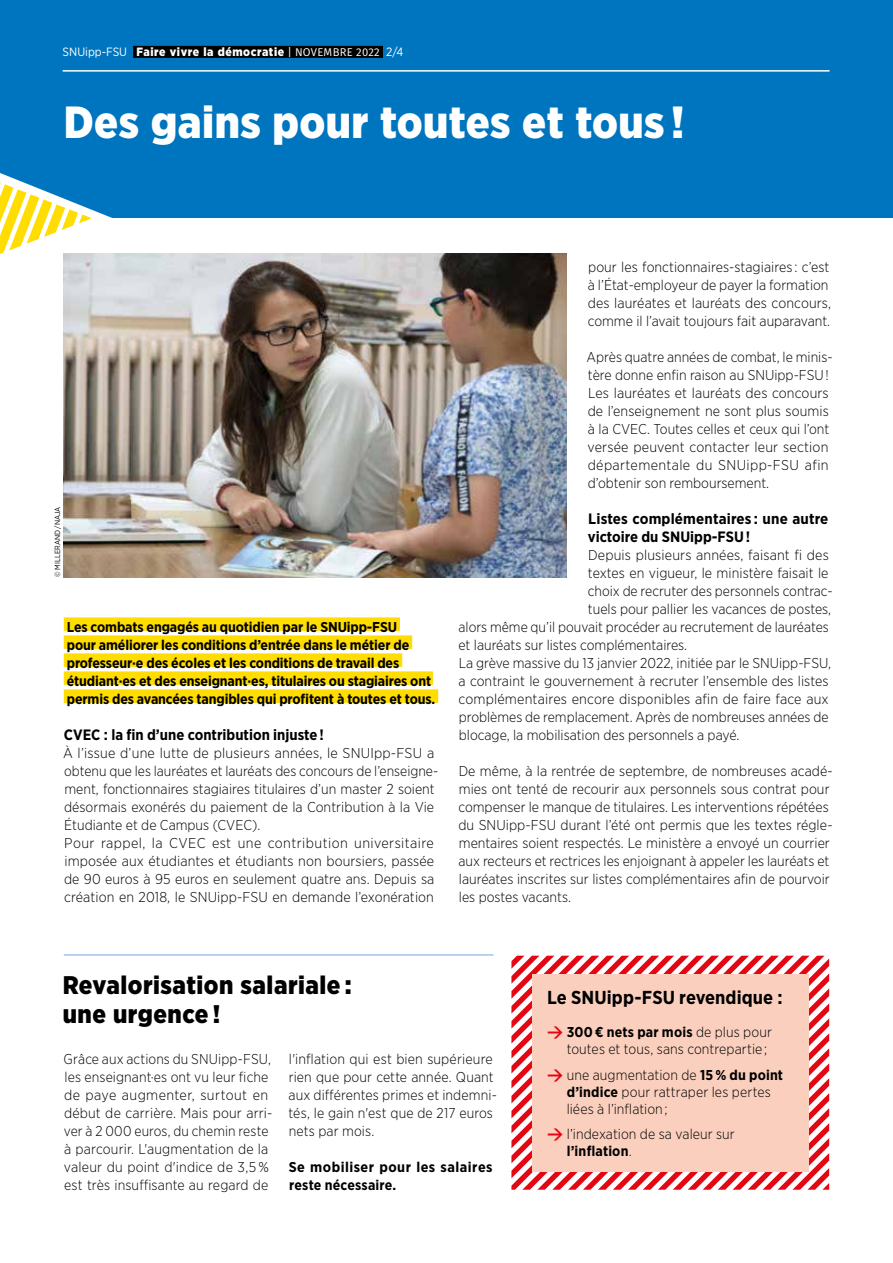
<style>
.page{position:relative;width:893px;height:1263px;background:#fff}
.page>*{position:absolute;margin:0;border:0;box-sizing:border-box;transform-origin:0 0}
.t1{font:900 45px "Gotham Narrow";letter-spacing:.01em;color:#fff}
.t2{font:900 25.5px/28.5px "Gotham Narrow";letter-spacing:.02em;color:#000}
.t3{font:700 18.75px "Gotham Narrow";letter-spacing:.005em;color:#000}
.t4{font:700 15px/18px "Gotham Narrow";color:#000}
.t5{font:300 14.25px/18px "Gotham Narrow";color:#000}
.t6{font:700 14.25px/18px "Gotham Narrow";letter-spacing:-.01em;color:#000}
.t7{font:700 14.25px/18px "Gotham Narrow";letter-spacing:.03em;color:#000}
.t8{font:900 12px "Gotham Narrow";letter-spacing:.05em;color:#fff}
.t9{font:7.5px "Gotham Narrow";color:#000}
.s1{font-weight:400}
.s2{font-family:"Fira Sans";font-weight:400;font-size:11.25px}
.s3{font-family:"DINOT";font-weight:700;font-size:15.75px;color:#e30613}
.s4{font-weight:700}
</style>
<div class="page">
<img style="left:64px;top:254px;width:502px;height:324px">
<div style="left:0;top:0;width:893px;height:218px;background:#0075bf"></div>
<hr style="left:63px;top:70px;width:767px;height:2px;background:#fff">
<div style="left:133px;top:46px;width:250px;height:12px;background:#000"></div>
<svg style="left:0;top:173px;width:114px;height:90px"></svg>
<div style="left:64px;top:617px;width:336px;height:14px;background:#fd0"></div>
<div style="left:64px;top:635px;width:348px;height:14px;background:#fd0"></div>
<div style="left:64px;top:653px;width:338px;height:14px;background:#fd0"></div>
<div style="left:64px;top:671px;width:369px;height:14px;background:#fd0"></div>
<div style="left:64px;top:689px;width:374px;height:14px;background:#fd0"></div>
<hr style="left:64px;top:954px;width:429px;height:2px;background:#a4c3e8">
<svg style="left:511px;top:956px;width:318px;height:234px"></svg>
<div style="left:532px;top:974px;width:276px;height:197px;background:#facfbd"></div>
<p class="t8" style="left:63px;top:44px;width:342px"><span class="s1">SNUipp-FSU</span> Faire vivre la démocratie <span class="s2">| NOVEMBRE 2022</span> <span class="s1">2/4</span></p>
<h1 class="t1" style="left:64px;top:93px;width:622px">Des gains pour toutes et tous !</h1>
<p class="t9" style="left:53px;top:577px;width:72px;rotate:-90deg">© MILLERAND / NAJA</p>
<p class="t6" style="left:67px;top:617px;width:370px">Les combats engagés au quotidien par le SNUipp-FSU<br>pour améliorer les conditions d’entrée dans le métier de professeur·e des écoles et les conditions de travail des étudiant·es et des enseignant·es, titulaires ou stagiaires ont permis des avancées tangibles qui profitent à toutes et tous.</p>
<p class="t4" style="left:64px;top:725px;width:261px">CVEC : la fin d’une contribution injuste !</p>
<p class="t5" style="left:63px;top:743px;width:377px">À l’issue d’une lutte de plusieurs années, le SNUIpp-FSU a obtenu que les lauréates et lauréats des concours de l’enseigne&shy;ment, fonctionnaires stagiaires titulaires d’un master 2 soient désormais exonérés du paiement de la Contribution à la Vie Étudiante et de Campus (CVEC).<br>Pour rappel, la CVEC est une contribution universitaire imposée aux étudiantes et étudiants non boursiers, passée de 90 euros à 95 euros en seulement quatre ans. Depuis sa création en 2018, le SNUipp-FSU en demande l’exonération</p>
<p class="t5" style="left:588px;top:257px;width:245px">pour les fonctionnaires-stagiaires : c’est à l’État-employeur de payer la formation des lauréates et lauréats des concours, comme il l’avait toujours fait auparavant.</p>
<p class="t5" style="left:587px;top:347px;width:248px">Après quatre années de combat, le minis&shy;tère donne enfin raison au SNUipp-FSU !<br>Les lauréates et lauréats des concours de l’enseignement ne sont plus soumis à la CVEC. Toutes celles et ceux qui l’ont versée peuvent contacter leur section départementale du SNUipp-FSU afin d’obtenir son remboursement.</p>
<p class="t4" style="left:588px;top:509px;width:242px">Listes complémentaires : une autre victoire du SNUipp-FSU !</p>
<p class="t5" style="left:588px;top:545px;width:242px">Depuis plusieurs années, faisant fi des</p>
<p class="t5" style="left:588px;top:563px;width:242px">textes en vigueur, le ministère faisait le</p>
<p class="t5" style="left:588px;top:581px;width:246px">choix de recruter des personnels contrac-</p>
<p class="t5" style="left:588px;top:599px;width:245px">tuels pour pallier les vacances de postes,</p>
<p class="t5" style="left:459px;top:617px;width:372px">alors même qu’il pouvait procéder au recrutement de lauréates</p>
<p class="t5" style="left:458px;top:635px;width:230px">et lauréats sur listes complémentaires.</p>
<p class="t5" style="left:459px;top:653px;width:374px">La grève massive du 13 janvier 2022, initiée par le SNUipp-FSU,</p>
<p class="t5" style="left:459px;top:671px;width:371px">a contraint le gouvernement à recruter l’ensemble des listes</p>
<p class="t5" style="left:458px;top:689px;width:372px">complémentaires encore disponibles afin de faire face aux</p>
<p class="t5" style="left:459px;top:707px;width:371px">problèmes de remplacement. Après de nombreuses années de</p>
<p class="t5" style="left:459px;top:725px;width:282px">blocage, la mobilisation des personnels a payé.</p>
<p class="t5" style="left:458px;top:761px;width:376px">De même, à la rentrée de septembre, de nombreuses acadé&shy;mies ont tenté de recourir aux personnels sous contrat pour compenser le manque de titulaires. Les interventions répétées du SNUipp-FSU durant l’été ont permis que les textes régle&shy;mentaires soient respectés. Le ministère a envoyé un courrier aux recteurs et rectrices les enjoignant à appeler les lauréats et lauréates inscrites sur listes complémentaires afin de pourvoir les postes vacants.</p>
<h2 class="t2" style="left:63px;top:970px;width:290px">Revalorisation salariale : une urgence !</h2>
<p class="t5" style="left:64px;top:1049px;width:210px">Grâce aux actions du SNUipp-FSU, les enseignant·es ont vu leur fiche de paye augmenter, surtout en début de carrière. Mais pour arri&shy;ver à 2 000 euros, du chemin reste à parcourir. L'augmentation de la valeur du point d'indice de 3,5 % est très insuffisante au regard de</p>
<p class="t5" style="left:289px;top:1049px;width:210px">l'inflation qui est bien supérieure rien que pour cette année. Quant aux différentes primes et indemni&shy;tés, le gain n'est que de 217 euros nets par mois.</p>
<p class="t7" style="left:289px;top:1157px;width:205px">Se mobiliser pour les salaires reste nécessaire.</p>
<h3 class="t3" style="left:547px;top:985px;width:237px">Le SNUipp-FSU revendique :</h3>
<p class="t5" style="left:567px;top:1023px;width:207px;line-height:17.1px;text-indent:-20px"><span class="s3">→</span> <span class="s4">300 € nets par mois</span> de plus pour toutes et tous, sans contrepartie ;</p>
<p class="t5" style="left:567px;top:1065px;width:218px;line-height:17.1px;text-indent:-20px"><span class="s3">→</span> une augmentation de <span class="s4">15 % du point d’indice</span> pour rattraper les pertes liées à l’inflation ;</p>
<p class="t5" style="left:567px;top:1125px;width:170px;line-height:17.1px;text-indent:-20px"><span class="s3">→</span> l’indexation de sa valeur sur <span class="s4">l’inflation</span>.</p>
</div>
